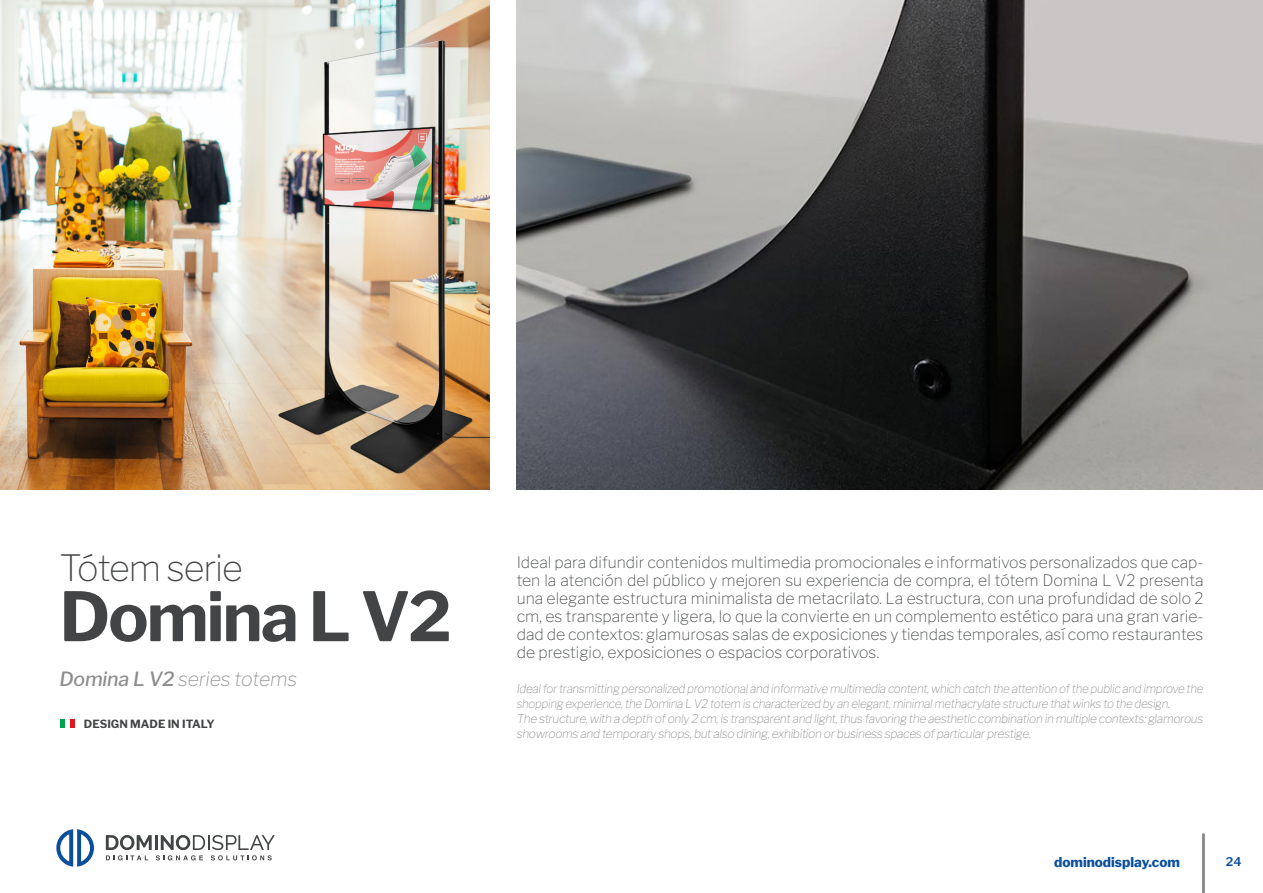
<style>
.page{position:relative;width:1263px;height:893px;background:#fff}
.page>*{position:absolute;margin:0;border:0;box-sizing:border-box;transform-origin:0 0}
.t1{font:700 67.5px "Libre Franklin";letter-spacing:-.03em;color:#424445}
.t2{font:100 36px "Libre Franklin";letter-spacing:-.03em;color:#424445}
.t3{font:italic 100 19.5px "Libre Franklin";letter-spacing:-.01em;color:#8e8d8d}
.t4{font:100 15.75px/18px "Libre Franklin";color:#424445;text-align:justify}
.t5{font:800 13.5px "Libre Franklin";color:#0a4f9c}
.t6{font:italic 100 12px/15px "Libre Franklin";letter-spacing:-.03em;color:#8e8d8d}
.t7{font:600 12px "Libre Franklin";color:#0a4f9c}
.t8{font:700 11.25px "Libre Franklin";color:#424445}
.s1{font-weight:500}
</style>
<div class="page">
<svg style="left:56px;top:829px;width:38px;height:38px"></svg>
<svg style="left:106px;top:835px;width:169px;height:25px"></svg>
<hr style="left:1202px;top:833px;width:3px;height:60px;background:#8e8d8d">
<div style="left:70px;top:719px;width:5px;height:9px;background:#de1920"></div>
<svg style="left:61px;top:719px;width:4px;height:9px"></svg>
<img style="left:0;top:0;width:489px;height:489px">
<img style="left:517px;top:0;width:746px;height:489px">
<p class="t2" style="left:60px;top:546px;width:185px">Tótem serie</p>
<p class="t1" style="left:60px;top:576px;width:394px">Domina L V2</p>
<p class="t3" style="left:60px;top:667px;width:239px"><span class="s1">Domina L V2</span> series totems</p>
<p class="t8" style="left:84px;top:718px;width:132px">DESIGN MADE IN ITALY</p>
<p class="t4" style="left:517px;top:553px;width:688px">Ideal para difundir contenidos multimedia promocionales e informativos personalizados que cap&shy;ten la atención del público y mejoren su experiencia de compra, el tótem Domina L V2 presenta una elegante estructura minimalista de metacrilato. La estructura, con una profundidad de solo 2 cm, es transparente y ligera, lo que la convierte en un complemento estético para una gran varie&shy;dad de contextos: glamurosas salas de exposiciones y tiendas temporales, así como restaurantes de prestigio, exposiciones o espacios corporativos.</p>
<p class="t6" style="left:517px;top:681px;width:688px">Ideal for transmitting personalized promotional and informative multimedia content, which catch the attention of the public and improve the shopping experience, the Domina L V2 totem is characterized by an elegant, minimal methacrylate structure that winks to the design.</p>
<p class="t6" style="left:517px;top:711px;width:688px">The structure, with a depth of only 2 cm, is transparent and light, thus favoring the aesthetic combination in multiple contexts: glamorous showrooms and temporary shops, but also dining, exhibition or business spaces of particular prestige.</p>
<p class="t5" style="left:1054px;top:854px;width:127px">dominodisplay.com</p>
<p class="t7" style="left:1226px;top:854px;width:17px">24</p>
</div>
